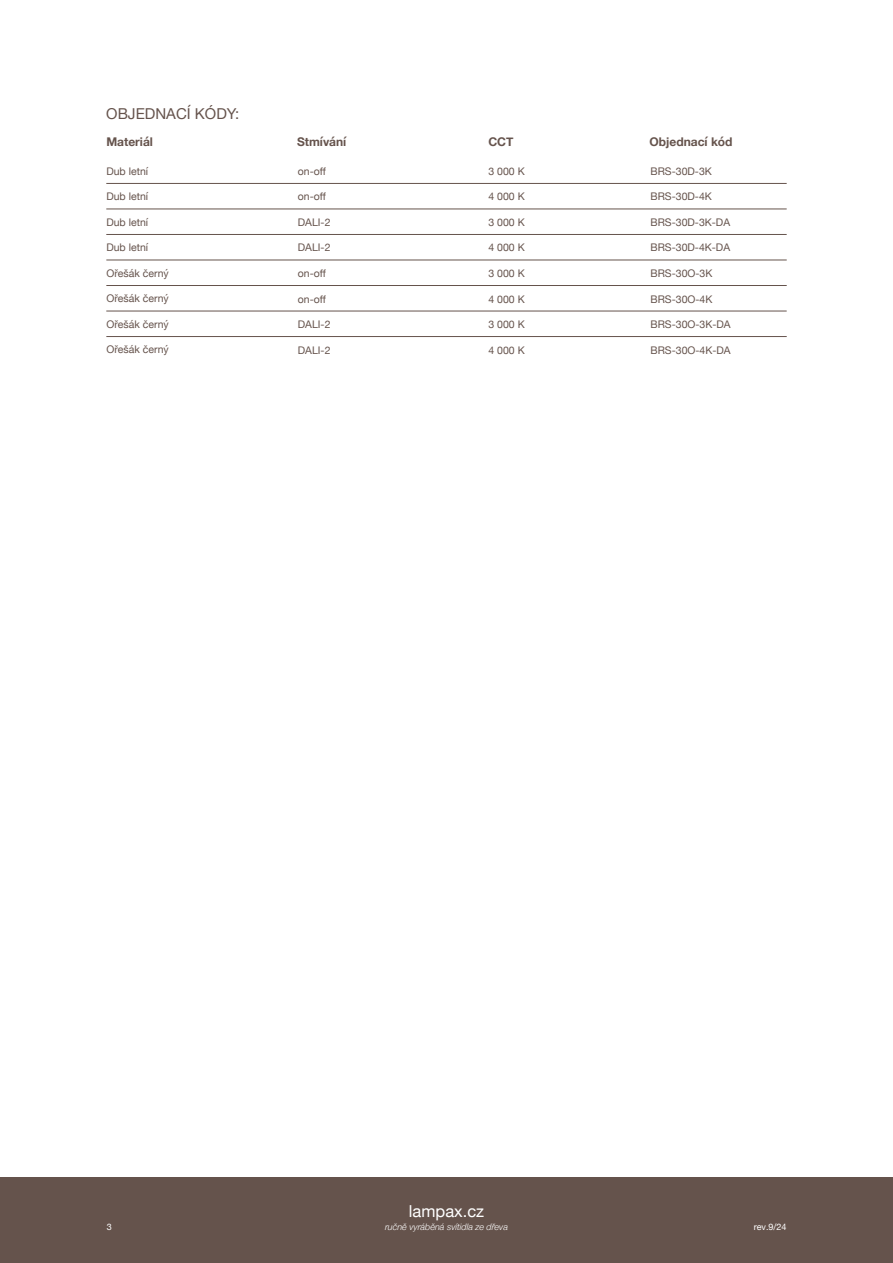
<style>
.page{position:relative;width:893px;height:1263px;background:#fff}
.page>*{position:absolute;margin:0;border:0;box-sizing:border-box;transform-origin:0 0}
.t1{font:16.5px "Helvetica Neue";color:#fff}
.t2{font:15px "Helvetica Neue";color:#65534c}
.t3{font:700 12px "Helvetica Neue";color:#65534c}
.t4{font:10.5px "Helvetica Neue";color:#65534c}
.t5{font:italic 300 9px "Helvetica Neue";color:#fff}
.t6{font:9px "Helvetica Neue";color:#fff}
</style>
<div class="page">
<div style="left:0;top:1178px;width:893px;height:85px;background:#65534c"></div>
<hr style="left:106px;top:209px;width:681px;height:1px;background:#65534c">
<hr style="left:106px;top:183px;width:681px;height:1px;background:#65534c">
<hr style="left:106px;top:234px;width:681px;height:1px;background:#65534c">
<hr style="left:106px;top:260px;width:681px;height:1px;background:#65534c">
<hr style="left:106px;top:285px;width:681px;height:1px;background:#65534c">
<hr style="left:106px;top:311px;width:681px;height:1px;background:#65534c">
<hr style="left:106px;top:336px;width:681px;height:1px;background:#65534c">
<h2 class="t2" style="left:106px;top:103px;width:135px">OBJEDNACÍ KÓDY:</h2>
<p class="t3" style="left:106px;top:132px;width:48px">Materiál</p>
<p class="t4" style="left:106px;top:163px;width:43px">Dub letní</p>
<p class="t4" style="left:106px;top:189px;width:43px">Dub letní</p>
<p class="t4" style="left:106px;top:214px;width:43px">Dub letní</p>
<p class="t4" style="left:106px;top:240px;width:43px">Dub letní</p>
<p class="t4" style="left:106px;top:265px;width:64px">Ořešák černý</p>
<p class="t4" style="left:106px;top:291px;width:64px">Ořešák černý</p>
<p class="t4" style="left:106px;top:316px;width:64px">Ořešák černý</p>
<p class="t4" style="left:106px;top:342px;width:64px">Ořešák černý</p>
<p class="t3" style="left:297px;top:132px;width:51px">Stmívání</p>
<p class="t4" style="left:298px;top:164px;width:30px">on-off</p>
<p class="t4" style="left:298px;top:189px;width:30px">on-off</p>
<p class="t4" style="left:298px;top:215px;width:34px">DALI-2</p>
<p class="t4" style="left:298px;top:240px;width:34px">DALI-2</p>
<p class="t4" style="left:298px;top:266px;width:30px">on-off</p>
<p class="t4" style="left:298px;top:291px;width:30px">on-off</p>
<p class="t4" style="left:298px;top:317px;width:34px">DALI-2</p>
<p class="t4" style="left:298px;top:342px;width:34px">DALI-2</p>
<p class="t3" style="left:488px;top:132px;width:27px">CCT</p>
<p class="t4" style="left:488px;top:164px;width:38px">3 000 K</p>
<p class="t4" style="left:488px;top:189px;width:38px">4 000 K</p>
<p class="t4" style="left:488px;top:215px;width:38px">3 000 K</p>
<p class="t4" style="left:488px;top:240px;width:38px">4 000 K</p>
<p class="t4" style="left:488px;top:266px;width:38px">3 000 K</p>
<p class="t4" style="left:488px;top:291px;width:38px">4 000 K</p>
<p class="t4" style="left:488px;top:317px;width:38px">3 000 K</p>
<p class="t4" style="left:488px;top:342px;width:38px">4 000 K</p>
<p class="t3" style="left:649px;top:132px;width:85px">Objednací kód</p>
<p class="t4" style="left:651px;top:164px;width:63px">BRS-30D-3K</p>
<p class="t4" style="left:651px;top:189px;width:63px">BRS-30D-4K</p>
<p class="t4" style="left:651px;top:215px;width:81px">BRS-30D-3K-DA</p>
<p class="t4" style="left:651px;top:240px;width:81px">BRS-30D-4K-DA</p>
<p class="t4" style="left:651px;top:266px;width:63px">BRS-30O-3K</p>
<p class="t4" style="left:651px;top:291px;width:63px">BRS-30O-4K</p>
<p class="t4" style="left:651px;top:317px;width:82px">BRS-30O-3K-DA</p>
<p class="t4" style="left:651px;top:342px;width:82px">BRS-30O-4K-DA</p>
<h1 class="t1" style="left:409px;top:1199px;width:77px">lampax.cz</h1>
<p class="t6" style="left:107px;top:1220px;width:7px">3</p>
<p class="t5" style="left:385px;top:1219px;width:125px">ručně vyráběná svítidla ze dřeva</p>
<p class="t6" style="left:754px;top:1220px;width:34px">rev.9/24</p>
</div>
